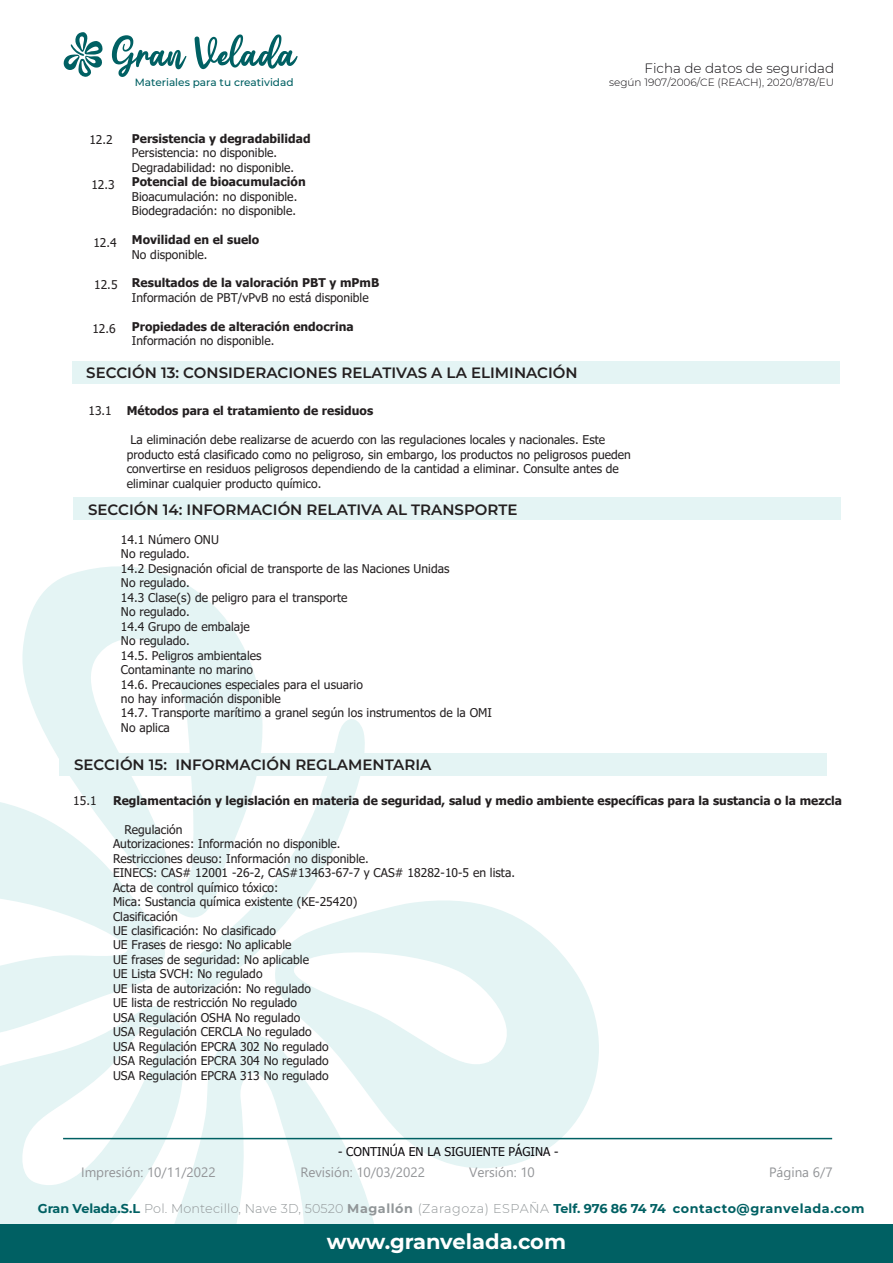
<style>
.page{position:relative;width:893px;height:1263px;background:#fff}
.page>*{position:absolute;margin:0;border:0;box-sizing:border-box;transform-origin:0 0}
.t1{font:700 21px "Montserrat";color:#fff}
.t2{font:600 15px "Montserrat";color:#231f20}
.t3{font:13.5px "Segoe UI";color:#939598}
.t4{font:300 13.5px "Montserrat";color:#0c090d}
.t5{font:700 12.75px "Montserrat";letter-spacing:.035em;color:#006063}
.t6{font:12.15px "Tahoma";color:#0c090d}
.t7{font:12px/14.4px "Tahoma";letter-spacing:.005em;color:#231f20}
.t8{font:700 12px "Tahoma";letter-spacing:.005em;color:#231f20}
.t9{font:300 10.5px "Montserrat";color:#0c090d}
.t10{font:500 10.5px "Montserrat";color:#006063}
.s1{font-weight:300;color:#919698}
.s2{color:#919698}
</style>
<div class="page">
<svg style="left:0;top:802px;width:165px;height:199px"></svg>
<svg style="left:282px;top:900px;width:346px;height:268px;fill:#e4f4f4"></svg>
<svg style="left:20px;top:566px;width:242px;height:383px;fill:#e4f4f4"></svg>
<svg style="left:0;top:1001px;width:180px;height:223px;fill:#e4f4f4"></svg>
<svg style="left:155px;top:1027px;width:232px;height:197px;fill:#e4f4f4"></svg>
<svg style="left:184px;top:714px;width:182px;height:282px"></svg>
<svg style="left:112px;top:35px;width:74px;height:42px"></svg>
<svg style="left:195px;top:34px;width:103px;height:35px"></svg>
<svg style="left:63px;top:32px;width:40px;height:45px"></svg>
<div style="left:0;top:1224px;width:893px;height:39px;background:#006063"></div>
<hr style="left:63px;top:1138px;width:769px;height:1px;background:#006063">
<div style="left:72px;top:361px;width:767px;height:22px;background:#e4f4f4"></div>
<div style="left:74px;top:498px;width:767px;height:22px;background:#e4f4f4"></div>
<div style="left:60px;top:753px;width:767px;height:22px;background:#e4f4f4"></div>
<p class="t10" style="left:135px;top:75px;width:160px">Materiales para tu creatividad</p>
<p class="t7" style="left:89px;top:133px;width:25px">12.2</p>
<p class="t7" style="left:91px;top:178px;width:25px">12.3</p>
<p class="t7" style="left:93px;top:236px;width:25px">12.4</p>
<p class="t7" style="left:94px;top:278px;width:25px">12.5</p>
<p class="t7" style="left:92px;top:322px;width:25px">12.6</p>
<p class="t8" style="left:132px;top:130px;width:180px">Persistencia y degradabilidad</p>
<p class="t7" style="left:132px;top:146px;width:164px">Persistencia: no disponible.<br>Degradabilidad: no disponible.</p>
<p class="t8" style="left:132px;top:173px;width:175px">Potencial de bioacumulación</p>
<p class="t7" style="left:132px;top:190px;width:167px">Bioacumulación: no disponible.<br>Biodegradación: no disponible.</p>
<p class="t8" style="left:132px;top:231px;width:129px">Movilidad en el suelo</p>
<p class="t7" style="left:132px;top:248px;width:77px">No disponible.</p>
<p class="t8" style="left:132px;top:275px;width:249px">Resultados de la valoración PBT y mPmB</p>
<p class="t7" style="left:132px;top:291px;width:238px">Información de PBT/vPvB no está disponible</p>
<p class="t8" style="left:132px;top:318px;width:223px">Propiedades de alteración endocrina</p>
<p class="t7" style="left:132px;top:334px;width:144px">Información no disponible.</p>
<p class="t2" style="left:86px;top:362px;width:493px">SECCIÓN 13: CONSIDERACIONES RELATIVAS A LA ELIMINACIÓN</p>
<p class="t4" style="left:644px;top:60px;width:191px">Ficha de datos de seguridad</p>
<p class="t9" style="left:609px;top:75px;width:226px">según 1907/2006/CE (REACH), 2020/878/EU</p>
<p class="t7" style="left:88px;top:404px;width:25px">13.1</p>
<p class="t8" style="left:127px;top:402px;width:248px">Métodos para el tratamiento de residuos</p>
<p class="t7" style="left:127px;top:433px;width:506px;text-indent:4px">La eliminación debe realizarse de acuerdo con las regulaciones locales y nacionales. Este producto está clasificado como no peligroso, sin embargo, los productos no peligrosos pueden convertirse en residuos peligrosos dependiendo de la cantidad a eliminar. Consulte antes de eliminar cualquier producto químico.</p>
<p class="t2" style="left:88px;top:499px;width:431px">SECCIÓN 14: INFORMACIÓN RELATIVA AL TRANSPORTE</p>
<p class="t7" style="left:121px;top:533px;width:373px">14.1 Número ONU<br>No regulado.<br>14.2 Designación oficial de transporte de las Naciones Unidas<br>No regulado.<br>14.3 Clase(s) de peligro para el transporte<br>No regulado.<br>14.4 Grupo de embalaje<br>No regulado.<br>14.5. Peligros ambientales<br>Contaminante no marino<br>14.6. Precauciones especiales para el usuario<br>no hay información disponible<br>14.7. Transporte marítimo a granel según los instrumentos de la OMI<br>No aplica</p>
<p class="t2" style="left:74px;top:754px;width:359px">SECCIÓN 15: INFORMACIÓN REGLAMENTARIA</p>
<p class="t7" style="left:73px;top:794px;width:25px">15.1</p>
<p class="t8" style="left:113px;top:792px;width:730px">Reglamentación y legislación en materia de seguridad, salud y medio ambiente específicas para la sustancia o la mezcla</p>
<p class="t7" style="left:113px;top:823px;width:404px;text-indent:11px">Regulación<br>Autorizaciones: Información no disponible.<br>Restricciones deuso: Información no disponible.<br>EINECS: CAS# 12001 -26-2, CAS#13463-67-7 y CAS# 18282-10-5 en lista.<br>Acta de control químico tóxico:<br>Mica: Sustancia química existente (KE-25420)<br>Clasificación<br>UE clasificación: No clasificado<br>UE Frases de riesgo: No aplicable<br>UE frases de seguridad: No aplicable<br>UE Lista SVCH: No regulado<br>UE lista de autorización: No regulado<br>UE lista de restricción No regulado<br>USA Regulación OSHA No regulado<br>USA Regulación CERCLA No regulado<br>USA Regulación EPCRA 302 No regulado<br>USA Regulación EPCRA 304 No regulado<br>USA Regulación EPCRA 313 No regulado</p>
<p class="t6" style="left:338px;top:1143px;width:222px">- CONTINÚA EN LA SIGUIENTE PÁGINA -</p>
<p class="t3" style="left:81px;top:1160px;width:136px">Impresión: 10/11/2022</p>
<p class="t3" style="left:300px;top:1160px;width:126px">Revisión: 10/03/2022</p>
<p class="t3" style="left:469px;top:1160px;width:67px">Versión: 10</p>
<p class="t3" style="left:769px;top:1160px;width:65px">Página 6/7</p>
<p class="t5" style="left:38px;top:1200px;width:828px">Gran Velada.S.L <span class="s1">Pol. Montecillo, Nave 3D, 50520</span> <span class="s2">Magallón</span> <span class="s1">(Zaragoza) ESPAÑA</span> Telf. 976 86 74 74 contacto@granvelada.com</p>
<h1 class="t1" style="left:327px;top:1226px;width:241px">www.granvelada.com</h1>
</div>
